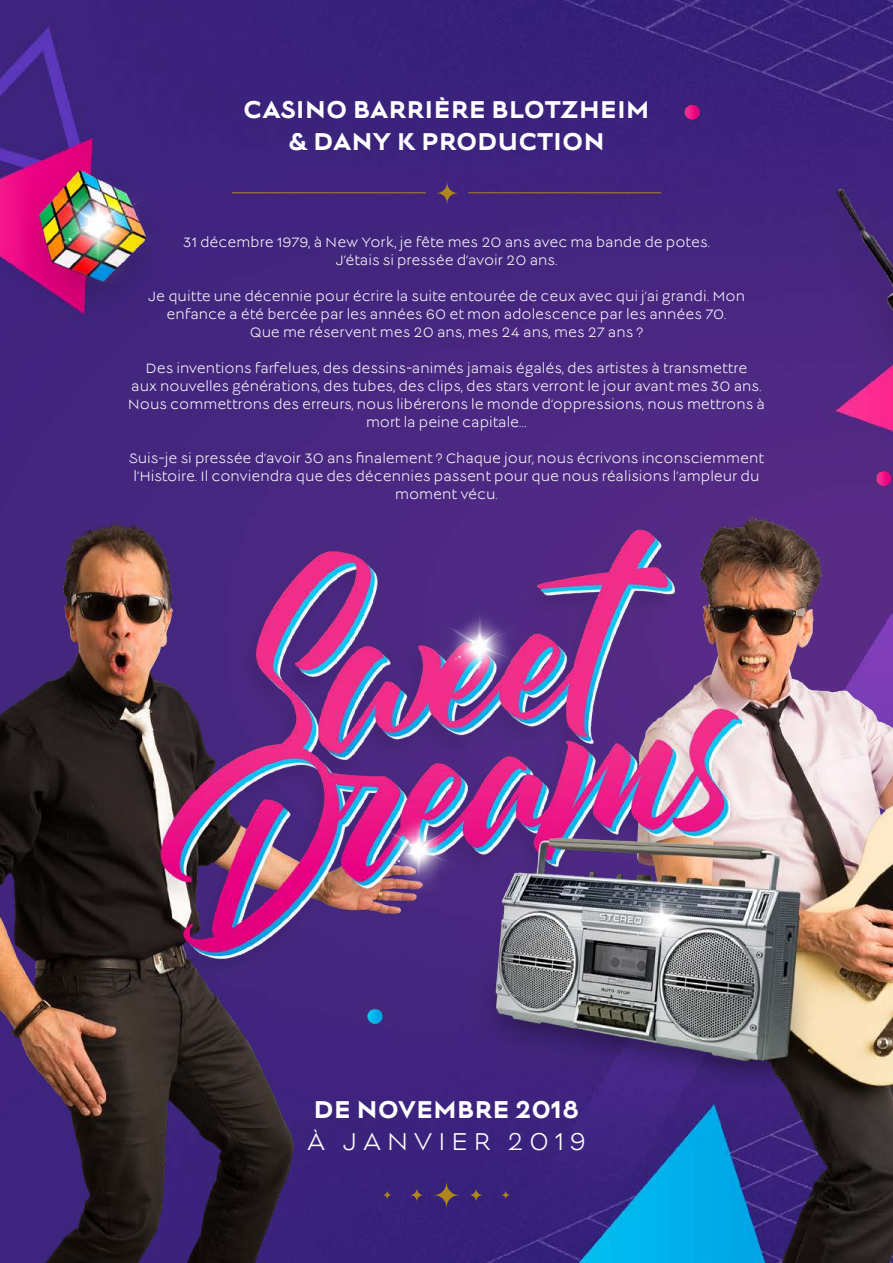
<style>
.page{position:relative;width:893px;height:1263px;background:#fff}
.page>*{position:absolute;margin:0;border:0;box-sizing:border-box;transform-origin:0 0}
.t1{font:700 27px/32.4px "Lucien";color:#fff;text-align:center}
.t2{font:27px "Lucien";letter-spacing:.19em;color:#fff}
.t3{font:15px/18px "Lucien";color:#fff;text-align:center}
</style>
<div class="page">
<img style="left:0;top:0;width:893px;height:1263px">
<hr style="left:232px;top:192px;width:194px;height:1px;background:#af871d">
<hr style="left:468px;top:192px;width:193px;height:1px;background:#af871d">
<svg style="left:436px;top:182px;width:22px;height:22px"></svg>
<svg style="left:434px;top:1182px;width:25px;height:26px"></svg>
<svg style="left:410px;top:1188px;width:14px;height:14px"></svg>
<svg style="left:469px;top:1188px;width:14px;height:14px"></svg>
<svg style="left:383px;top:1190px;width:9px;height:9px"></svg>
<svg style="left:501px;top:1190px;width:9px;height:9px"></svg>
<h1 class="t1" style="left:243px;top:95px;width:408px">CASINO BARRIÈRE BLOTZHEIM &amp; DANY K PRODUCTION</h1>
<p class="t3" style="left:183px;top:234px;width:529px">31 décembre 1979, à New York, je fête mes 20 ans avec ma bande de potes.<br>J’étais si pressée d’avoir 20 ans.</p>
<p class="t3" style="left:148px;top:288px;width:599px">Je quitte une décennie pour écrire la suite entourée de ceux avec qui j’ai grandi. Mon enfance a été bercée par les années 60 et mon adolescence par les années 70.<br>Que me réservent mes 20 ans, mes 24 ans, mes 27 ans ?</p>
<p class="t3" style="left:128px;top:360px;width:639px">Des inventions farfelues, des dessins-animés jamais égalés, des artistes à transmettre<br>aux nouvelles générations, des tubes, des clips, des stars verront le jour avant mes 30 ans.<br>Nous commettrons des erreurs, nous libérerons le monde d’oppressions, nous mettrons à mort la peine capitale…</p>
<p class="t3" style="left:129px;top:450px;width:637px">Suis-je si pressée d’avoir 30 ans finalement ? Chaque jour, nous écrivons inconsciemment l’Histoire. Il conviendra que des décennies passent pour que nous réalisions l’ampleur du moment vécu.</p>
<h1 class="t1" style="left:314px;top:1095px;width:267px">DE NOVEMBRE 2018</h1>
<h1 class="t2" style="left:307px;top:1130px;width:281px">À JANVIER 2019</h1>
</div>
